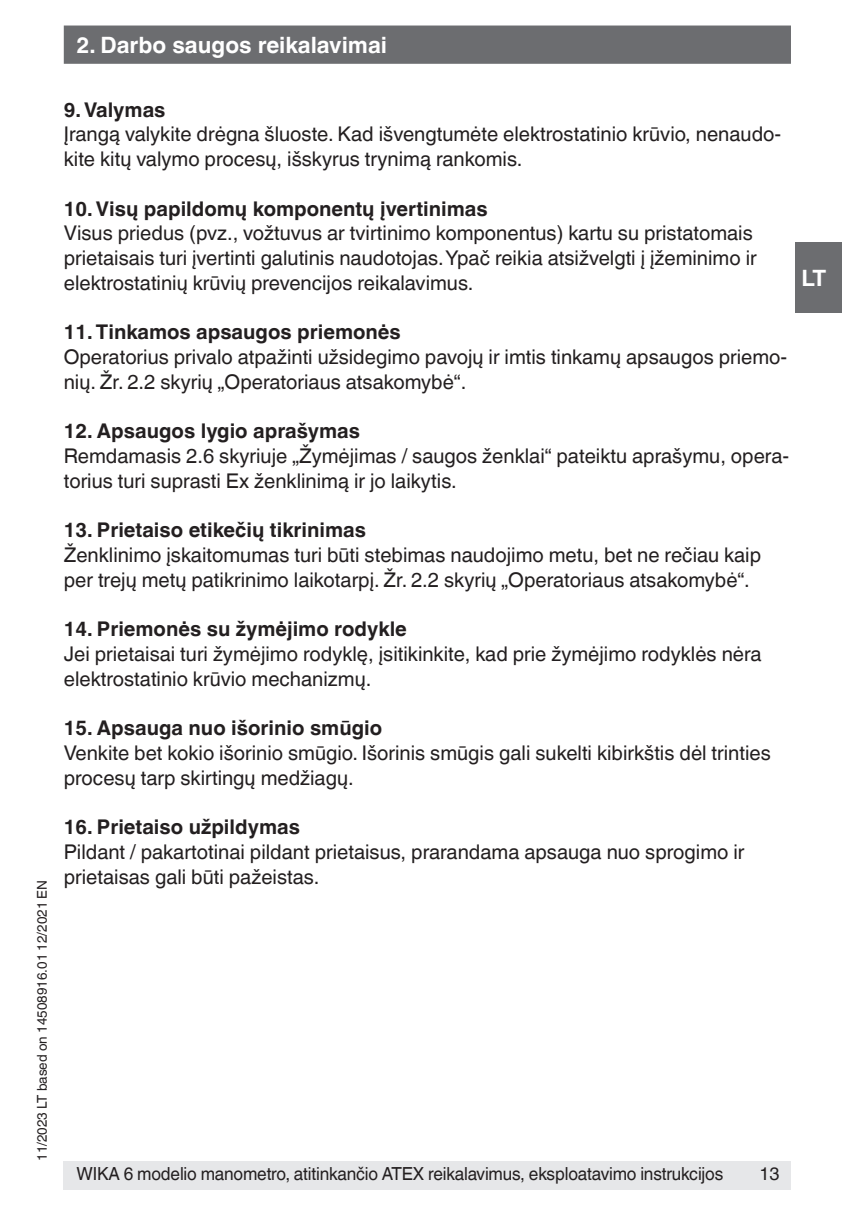
<style>
.page{position:relative;width:842px;height:1212px;background:#fff}
.page>*{position:absolute;margin:0;border:0;box-sizing:border-box;transform-origin:0 0}
.t1{font:700 22.5px "Helvetica World";color:#fff}
.t2{font:20.25px/24.8px "Helvetica World";color:#231f20}
.t3{font:700 20.25px "Helvetica World";color:#231f20}
.t4{font:18px "Helvetica World";letter-spacing:-.01em;color:#231f20;scale:.96 1}
.t5{font:18px "Helvetica World";letter-spacing:-.01em;color:#231f20}
.t6{font:13.5px "Helvetica World";color:#231f20}
</style>
<div class="page">
<div style="left:64px;top:1161px;width:727px;height:29px;background:#e6e7e9"></div>
<div style="left:64px;top:26px;width:727px;height:38px;background:#6c6d70;border:2px solid #6c6d70"></div>
<div style="left:795px;top:242px;width:47px;height:71px;background:#6c6d70"></div>
<p class="t1" style="left:77px;top:32px;width:312px">2. Darbo saugos reikalavimai</p>
<p class="t6" style="left:34px;top:1161px;width:282px;rotate:-90deg">11/2023 LT based on 14508916.01 12/2021 EN</p>
<p class="t3" style="left:64px;top:98px;width:103px">9. Valymas</p>
<p class="t2" style="left:64px;top:122px;width:719px">Įrangą valykite drėgna šluoste. Kad išvengtumėte elektrostatinio krūvio, nenaudo&shy;kite kitų valymo procesų, išskyrus trynimą rankomis.</p>
<p class="t3" style="left:64px;top:197px;width:425px">10. Visų papildomų komponentų įvertinimas</p>
<p class="t2" style="left:64px;top:221px;width:694px">Visus priedus (pvz., vožtuvus ar tvirtinimo komponentus) kartu su pristatomais prietaisais turi įvertinti galutinis naudotojas. Ypač reikia atsižvelgti į įžeminimo ir elektrostatinių krūvių prevencijos reikalavimus.</p>
<p class="t3" style="left:64px;top:320px;width:338px">11. Tinkamos apsaugos priemonės</p>
<p class="t2" style="left:64px;top:345px;width:725px">Operatorius privalo atpažinti užsidegimo pavojų ir imtis tinkamų apsaugos priemo&shy;nių. Žr. 2.2 skyrių „Operatoriaus atsakomybė“.</p>
<p class="t3" style="left:64px;top:419px;width:298px">12. Apsaugos lygio aprašymas</p>
<p class="t2" style="left:64px;top:444px;width:727px">Remdamasis 2.6 skyriuje „Žymėjimas / saugos ženklai“ pateiktu aprašymu, opera&shy;torius turi suprasti Ex ženklinimą ir jo laikytis.</p>
<p class="t3" style="left:64px;top:518px;width:304px">13. Prietaiso etikečių tikrinimas</p>
<p class="t2" style="left:64px;top:543px;width:699px">Ženklinimo įskaitomumas turi būti stebimas naudojimo metu, bet ne rečiau kaip per trejų metų patikrinimo laikotarpį. Žr. 2.2 skyrių „Operatoriaus atsakomybė“.</p>
<p class="t3" style="left:64px;top:617px;width:345px">14. Priemonės su žymėjimo rodykle</p>
<p class="t2" style="left:64px;top:642px;width:699px">Jei prietaisai turi žymėjimo rodyklę, įsitikinkite, kad prie žymėjimo rodyklės nėra elektrostatinio krūvio mechanizmų.</p>
<p class="t3" style="left:64px;top:716px;width:320px">15. Apsauga nuo išorinio smūgio</p>
<p class="t2" style="left:64px;top:741px;width:709px">Venkite bet kokio išorinio smūgio. Išorinis smūgis gali sukelti kibirkštis dėl trinties procesų tarp skirtingų medžiagų.</p>
<p class="t3" style="left:64px;top:815px;width:238px">16. Prietaiso užpildymas</p>
<p class="t2" style="left:64px;top:840px;width:682px">Pildant / pakartotinai pildant prietaisus, prarandama apsauga nuo sprogimo ir prietaisas gali būti pažeistas.</p>
<p class="t1" style="left:801px;top:265px;width:26px">LT</p>
<p class="t4" style="left:76px;top:1163px;width:675px">WIKA 6 modelio manometro, atitinkančio ATEX reikalavimus, eksploatavimo instrukcijos</p>
<p class="t5" style="left:759px;top:1163px;width:22px">13</p>
</div>
